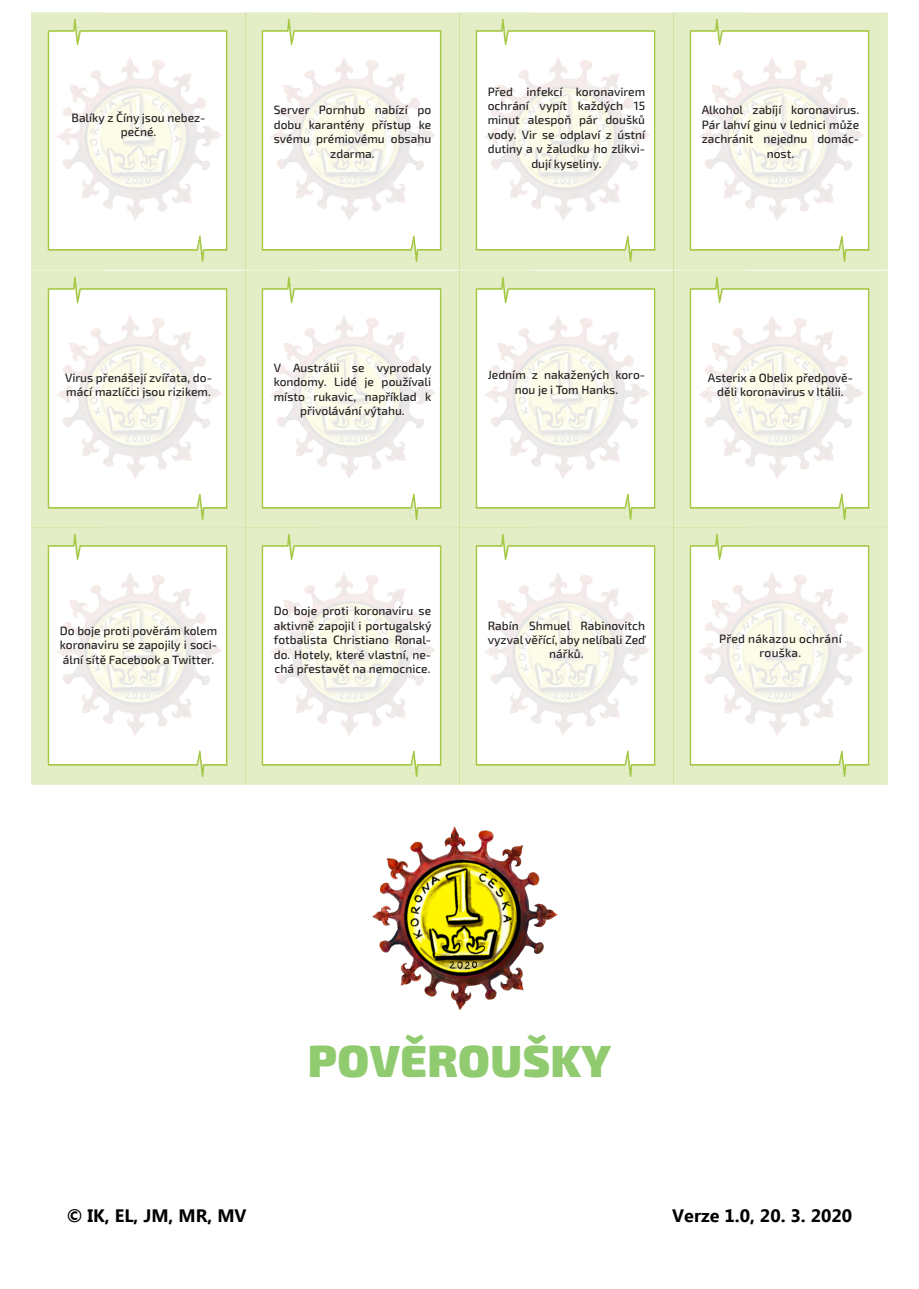
<style>
.page{position:relative;width:919px;height:1289px;background:#fff}
.page>*{position:absolute;margin:0;border:0;box-sizing:border-box;transform-origin:0 0}
.t1{font:900 45px "Exo 2.0";letter-spacing:.01em;color:#91cb70}
.t2{font:700 18px "Ebrima";color:#000001}
.t3{font:500 12px/14.4px "Exo 2.0";color:#231f20;text-align:center}
.t4{font:500 12px/14.4px "Exo 2.0";letter-spacing:.02em;color:#231f20;text-align:center}
</style>
<div class="page">
<img style="left:32px;top:13px;width:855px;height:771px">
<img style="left:372px;top:826px;width:186px;height:184px">
<p class="t3" style="left:72px;top:110px;width:135px">Balíky z Číny jsou nebez&shy;pečné.</p>
<p class="t3" style="left:274px;top:103px;width:159px">Server Pornhub nabízí po dobu karantény přístup ke svému prémiovému obsahu zdarma.</p>
<p class="t3" style="left:487px;top:84px;width:159px">Před infekcí koronavirem ochrání vypít každých 15 minut alespoň pár doušků vody. Vir se odplaví z ústní dutiny a v žaludku ho zlikvi&shy;dují kyseliny.</p>
<p class="t3" style="left:701px;top:103px;width:159px">Alkohol zabíjí koronavirus.<br>Pár lahví ginu v lednici může zachránit nejednu domác&shy;nost.</p>
<p class="t3" style="left:65px;top:370px;width:148px;text-align:left">Virus přenášejí zvířata, do&shy;mácí mazlíčci jsou rizikem.</p>
<p class="t3" style="left:274px;top:361px;width:159px">V Austrálii se vyprodaly kondomy. Lidé je používali místo rukavic, například k přivolávání výtahu.</p>
<p class="t3" style="left:487px;top:368px;width:159px">Jedním z nakažených koro&shy;nou je i Tom Hanks.</p>
<p class="t3" style="left:707px;top:370px;width:147px">Asterix a Obelix předpově&shy;děli koronavirus v Itálii.</p>
<p class="t3" style="left:60px;top:623px;width:159px;text-align:justify">Do boje proti pověrám kolem koronaviru se zapojily i soci&shy;ální sítě Facebook a Twitter.</p>
<p class="t3" style="left:274px;top:604px;width:159px;text-align:justify">Do boje proti koronaviru se aktivně zapojil i portugalský fotbalista Christiano Ronal&shy;do. Hotely, které vlastní, ne&shy;chá přestavět na nemocnice.</p>
<p class="t3" style="left:487px;top:618px;width:159px">Rabín Shmuel Rabinovitch vyzval věřící, aby nelíbali Zeď nářků.</p>
<p class="t4" style="left:719px;top:631px;width:124px">Před nákazou ochrání rouška.</p>
<p class="t1" style="left:308px;top:1033px;width:304px">POVĚROUŠKY</p>
<h2 class="t2" style="left:67px;top:1202px;width:181px">© IK, EL, JM, MR, MV</h2>
<h2 class="t2" style="left:672px;top:1202px;width:181px">Verze 1.0, 20. 3. 2020</h2>
</div>
